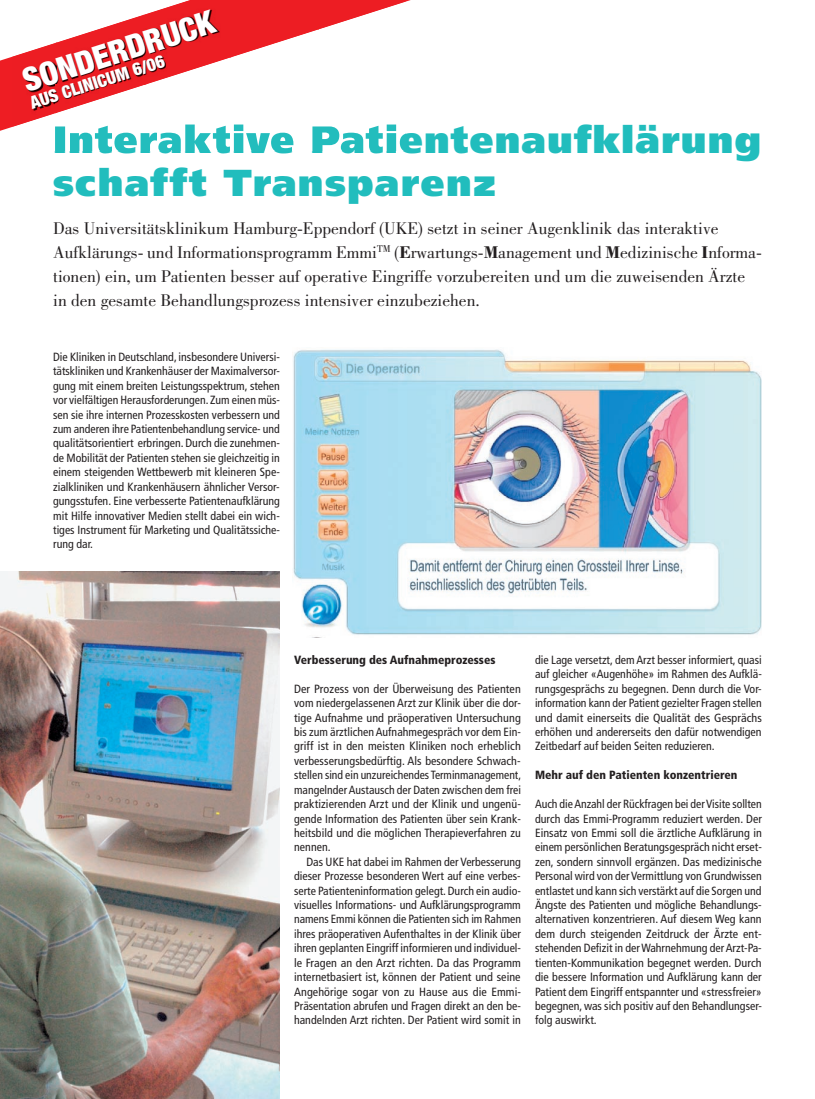
<style>
.page{position:relative;width:815px;height:1099px;background:#fff}
.page>*{position:absolute;margin:0;border:0;box-sizing:border-box;transform-origin:0 0}
.t1{font:900 37.5px/43.8px "Frutiger";letter-spacing:.035em;color:#21bdbd}
.t2{font:900 condensed 32.5px "Helvetica Neue";color:#fff}
.t3{font:17.5px/23.8px "Bodoni";color:#231f20}
.t4{font:900 condensed 17.5px "Helvetica Neue";color:#fff}
.t5{font:condensed 11.88px/14.4px "Frutiger";color:#231f20;text-align:justify}
.t6{font:900 condensed 11.88px "Frutiger";color:#231f20}
.s1{font-weight:700}
</style>
<div class="page">
<img style="left:293px;top:349px;width:469px;height:286px">
<img style="left:0;top:571px;width:280px;height:527px">
<svg style="left:0;top:0;width:411px;height:131px"></svg>
<img style="left:12px;top:0;width:44px;height:131px">
<img style="left:275px;top:42px;width:131px;height:82px">
<img style="left:187px;top:85px;width:88px;height:39px">
<img style="left:55px;top:124px;width:351px;height:27px">
<img style="left:56px;top:0;width:262px;height:85px">
<img style="left:318px;top:0;width:88px;height:42px">
<img style="left:12px;top:42px;width:44px;height:85px">
<img style="left:56px;top:84px;width:131px;height:43px">
<h2 class="t2" style="left:18px;top:63px;width:201px;rotate:-18deg">SONDERDRUCK</h2>
<h3 class="t4" style="left:27px;top:93px;width:142px;rotate:-18deg">AUS CLINICUM 6/06</h3>
<h1 class="t1" style="left:53px;top:117px;width:709px">Interaktive Patientenaufklärung schafft Transparenz</h1>
<p class="t3" style="left:53px;top:217px;width:710px">Das Universitätsklinikum Hamburg-Eppendorf (UKE) setzt in seiner Augenklinik das interaktive Aufklärungs- und Informationsprogramm Emmi<sup>TM</sup> (<span class="s1">E</span>rwartungs-<span class="s1">M</span>anagement und <span class="s1">M</span>edizinische <span class="s1">I</span>nforma&shy;tionen) ein, um Patienten besser auf operative Eingriffe vorzubereiten und um die zuweisenden Ärzte in den gesamte Behandlungsprozess intensiver einzubeziehen.</p>
<p class="t5" style="left:53px;top:350px;width:228px">Die Kliniken in Deutschland, insbesondere Universi&shy;tätskliniken und Krankenhäuser der Maximalversor&shy;gung mit einem breiten Leistungsspektrum, stehen vor vielfältigen Herausforderungen. Zum einen müs&shy;sen sie ihre internen Prozesskosten verbessern und zum anderen ihre Patientenbehandlung service- und qualitätsorientiert erbringen. Durch die zunehmen&shy;de Mobilität der Patienten stehen sie gleichzeitig in einem steigenden Wettbewerb mit kleineren Spe&shy;zialkliniken und Krankenhäusern ähnlicher Versor&shy;gungsstufen. Eine verbesserte Patientenaufklärung mit Hilfe innovativer Medien stellt dabei ein wich&shy;tiges Instrument für Marketing und Qualitätssiche&shy;rung dar.</p>
<p class="t6" style="left:294px;top:652px;width:203px">Verbesserung des Aufnahmeprozesses</p>
<p class="t5" style="left:294px;top:681px;width:229px">Der Prozess von der Überweisung des Patienten vom niedergelassenen Arzt zur Klinik über die dor&shy;tige Aufnahme und präoperativen Untersuchung bis zum ärztlichen Aufnahmegespräch vor dem Ein&shy;griff ist in den meisten Kliniken noch erheblich verbesserungsbedürftig. Als besondere Schwach&shy;stellen sind ein unzureichendes Terminmanagement, mangelnder Austausch der Daten zwischen dem frei praktizierenden Arzt und der Klinik und ungenü&shy;gende Information des Patienten über sein Krank&shy;heitsbild und die möglichen Therapieverfahren zu nennen.</p>
<p class="t5" style="left:294px;top:854px;width:228px;text-indent:12px">Das UKE hat dabei im Rahmen der Verbesserung dieser Prozesse besonderen Wert auf eine verbes&shy;serte Patienteninformation gelegt. Durch ein audio&shy;visuelles Informations- und Aufklärungsprogramm namens Emmi können die Patienten sich im Rahmen ihres präoperativen Aufenthaltes in der Klinik über ihren geplanten Eingriff informieren und individuel&shy;le Fragen an den Arzt richten. Da das Programm internetbasiert ist, können der Patient und seine Angehörige sogar von zu Hause aus die Emmi-Präsentation abrufen und Fragen direkt an den be&shy;handelnden Arzt richten. Der Patient wird somit in</p>
<p class="t5" style="left:535px;top:652px;width:228px">die Lage versetzt, dem Arzt besser informiert, quasi auf gleicher «Augenhöhe» im Rahmen des Aufklä&shy;rungsgesprächs zu begegnen. Denn durch die Vor&shy;information kann der Patient gezielter Fragen stellen und damit einerseits die Qualität des Gesprächs erhöhen und andererseits den dafür notwendigen Zeitbedarf auf beiden Seiten reduzieren.</p>
<p class="t6" style="left:535px;top:768px;width:204px">Mehr auf den Patienten konzentrieren</p>
<p class="t5" style="left:535px;top:796px;width:228px">Auch die Anzahl der Rückfragen bei der Visite sollten durch das Emmi-Programm reduziert werden. Der Einsatz von Emmi soll die ärztliche Aufklärung in einem persönlichen Beratungsgespräch nicht erset&shy;zen, sondern sinnvoll ergänzen. Das medizinische Personal wird von der Vermittlung von Grundwissen entlastet und kann sich verstärkt auf die Sorgen und Ängste des Patienten und mögliche Behandlungs&shy;alternativen konzentrieren. Auf diesem Weg kann dem durch steigenden Zeitdruck der Ärzte ent&shy;stehenden Defizit in der Wahrnehmung der Arzt-Pa&shy;tienten-Kommunikation begegnet werden. Durch die bessere Information und Aufklärung kann der Patient dem Eingriff entspannter und «stressfreier» begegnen, was sich positiv auf den Behandlungser&shy;folg auswirkt.</p>
</div>
